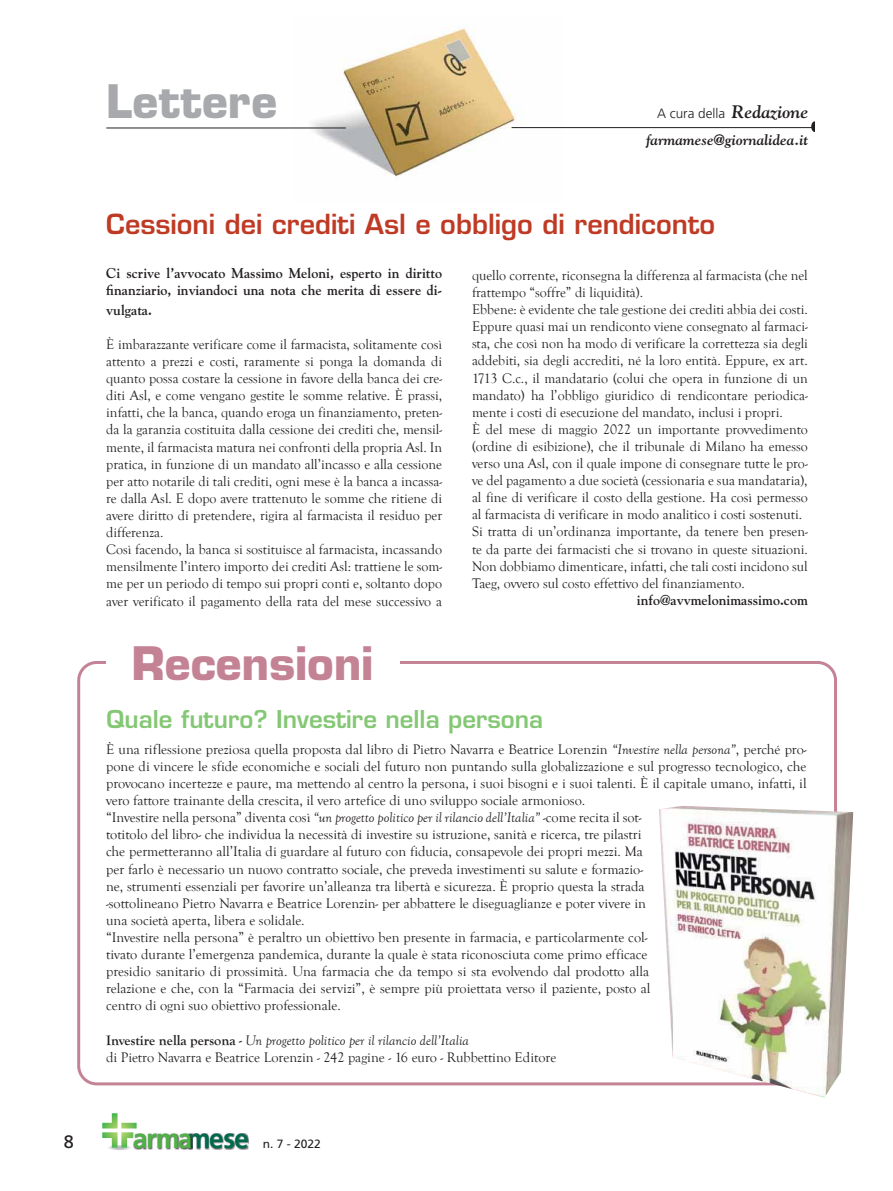
<style>
.page{position:relative;width:893px;height:1191px;background:#fff}
.page>*{position:absolute;margin:0;border:0;box-sizing:border-box;transform-origin:0 0}
.t1{font:700 45px "Eurostile LT";color:#c48295}
.t2{font:700 45px "Eurostile LT";color:#a7a9ac}
.t3{font:700 27.45px "Frutiger CE";letter-spacing:-.05em;color:#51b148}
.t4{font:600 27px "Eurostile LT";color:#bf3a24}
.t5{font:600 24px "Eurostile LT";color:#84c774}
.t6{font:18px "Frutiger CE";color:#231f20}
.t7{font:15px "Goudy Bold Italic Os F";color:#231f20}
.t8{font:14.25px/17.1px "Goudy Old Style T";color:#231f20}
.t9{font:14.25px/17.1px "Goudy Bold Os F";color:#231f20}
.t10{font:300 13.5px "Frutiger CE";color:#231f20}
.t11{font:12px "Frutiger CE";color:#231f20}
.s1{font-family:"Goudy Bold Italic Os F";font-weight:400;font-size:18px}
.s2{font-style:italic}
.s3{font-weight:700}
.s4{color:#006a4c}
</style>
<div class="page">
<img style="left:293px;top:25px;width:270px;height:151px">
<img style="left:108px;top:1144px;width:23px;height:6px;border-radius:50%">
<img style="left:248px;top:1136px;width:1px;height:13px">
<img style="left:133px;top:1132px;width:115px;height:17px">
<img style="left:188px;top:1132px;width:5px;height:17px">
<img style="left:189px;top:1133px;width:4px;height:15px">
<svg style="left:133px;top:1122px;width:4px;height:6px"></svg>
<svg style="left:102px;top:1113px;width:31px;height:34px"></svg>
<div style="left:811px;top:121px;width:7px;height:11px;background:#231f20;border-radius:50%"></div>
<div style="left:815px;top:119px;width:5px;height:17px;background:#fff"></div>
<hr style="left:512px;top:127px;width:301px;height:1px;background:#231f20">
<hr style="left:106px;top:128px;width:240px;height:1px;background:#231f20">
<img style="left:659px;top:806px;width:194px;height:291px">
<h1 class="t2" style="left:106px;top:81px;width:172px">Lettere</h1>
<p class="t10" style="left:657px;top:107px;width:153px">A cura della <span class="s1">Redazione</span></p>
<p class="t7" style="left:646px;top:133px;width:164px">farmamese@giornalidea.it</p>
<h3 class="t4" style="left:106px;top:212px;width:610px">Cessioni dei crediti Asl e obbligo di rendiconto</h3>
<p class="t9" style="left:106px;top:265px;width:337px">Ci scrive l’avvocato Massimo Meloni, esperto in diritto finanziario, inviandoci una nota che merita di essere di-</p>
<p class="t9" style="left:106px;top:302px;width:47px">vulgata.</p>
<p class="t8" style="left:106px;top:336px;width:337px">È imbarazzante verificare come il farmacista, solitamente così attento a prezzi e costi, raramente si ponga la domanda di quanto possa costare la cessione in favore della banca dei cre&shy;diti Asl, e come vengano gestite le somme relative. È prassi, infatti, che la banca, quando eroga un finanziamento, preten&shy;da la garanzia costituita dalla cessione dei crediti che, mensil&shy;mente, il farmacista matura nei confronti della propria Asl. In pratica, in funzione di un mandato all’incasso e alla cessione per atto notarile di tali crediti, ogni mese è la banca a incassa&shy;re dalla Asl. E dopo avere trattenuto le somme che ritiene di avere diritto di pretendere, rigira al farmacista il residuo per differenza.<br>Così facendo, la banca si sostituisce al farmacista, incassando mensilmente l’intero importo dei crediti Asl: trattiene le som&shy;me per un periodo di tempo sui propri conti e, soltanto dopo aver verificato il pagamento della rata del mese successivo a</p>
<h1 class="t1" style="left:131px;top:642px;width:243px">Recensioni</h1>
<p class="t8" style="left:472px;top:267px;width:337px">quello corrente, riconsegna la differenza al farmacista (che nel frattempo “soffre” di liquidità).<br>Ebbene: è evidente che tale gestione dei crediti abbia dei costi.<br>Eppure quasi mai un rendiconto viene consegnato al farmaci&shy;sta, che così non ha modo di verificare la correttezza sia degli addebiti, sia degli accrediti, né la loro entità. Eppure, ex art.<br>1713 C.c., il mandatario (colui che opera in funzione di un mandato) ha l’obbligo giuridico di rendicontare periodica&shy;mente i costi di esecuzione del mandato, inclusi i propri.<br>È del mese di maggio 2022 un importante provvedimento (ordine di esibizione), che il tribunale di Milano ha emesso verso una Asl, con il quale impone di consegnare tutte le pro&shy;ve del pagamento a due società (cessionaria e sua mandataria), al fine di verificare il costo della gestione. Ha così permesso al farmacista di verificare in modo analitico i costi sostenuti.<br>Si tratta di un’ordinanza importante, da tenere ben presen&shy;te da parte dei farmacisti che si trovano in queste situazioni.<br>Non dobbiamo dimenticare, infatti, che tali costi incidono sul Taeg, ovvero sul costo effettivo del finanziamento.</p>
<p class="t9" style="left:637px;top:592px;width:173px">info@avvmelonimassimo.com</p>
<h3 class="t5" style="left:106px;top:708px;width:439px">Quale futuro? Investire nella persona</h3>
<p class="t8" style="left:106px;top:740px;width:702px">È una riflessione preziosa quella proposta dal libro di Pietro Navarra e Beatrice Lorenzin <span class="s2">“Investire nella persona”</span>, perché pro&shy;pone di vincere le sfide economiche e sociali del futuro non puntando sulla globalizzazione e sul progresso tecnologico, che provocano incertezze e paure, ma mettendo al centro la persona, i suoi bisogni e i suoi talenti. È il capitale umano, infatti, il vero fattore trainante della crescita, il vero artefice di uno sviluppo sociale armonioso.<br>“Investire nella persona” diventa così <span class="s2">“un progetto politico per il rilancio dell’Italia”</span> -come recita il sot-<br>totitolo del libro- che individua la necessità di investire su istruzione, sanità e ricerca, tre pilastri<br>che permetteranno all’Italia di guardare al futuro con fiducia, consapevole dei propri mezzi. Ma<br>per farlo è necessario un nuovo contratto sociale, che preveda investimenti su salute e formazio-<br>ne, strumenti essenziali per favorire un’alleanza tra libertà e sicurezza. È proprio questa la strada<br>-sottolineano Pietro Navarra e Beatrice Lorenzin- per abbattere le diseguaglianze e poter vivere in<br>una società aperta, libera e solidale.<br>“Investire nella persona” è peraltro un obiettivo ben presente in farmacia, e particolarmente col-<br>tivato durante l’emergenza pandemica, durante la quale è stata riconosciuta come primo efficace<br>presidio sanitario di prossimità. Una farmacia che da tempo si sta evolvendo dal prodotto alla<br>relazione e che, con la “Farmacia dei servizi”, è sempre più proiettata verso il paziente, posto al<br>centro di ogni suo obiettivo professionale.</p>
<p class="t8" style="left:106px;top:1031px;width:452px"><span class="s3">Investire nella persona -</span> <span class="s2">Un progetto politico per il rilancio dell’Italia<br></span>di Pietro Navarra e Beatrice Lorenzin - 242 pagine - 16 euro - Rubbettino Editore</p>
<p class="t6" style="left:64px;top:1133px;width:12px">8</p>
<h2 class="t3" style="left:133px;top:1125px;width:118px">arma<span class="s4">mese</span></h2>
<p class="t11" style="left:263px;top:1137px;width:60px">n. 7 - 2022</p>
</div>
